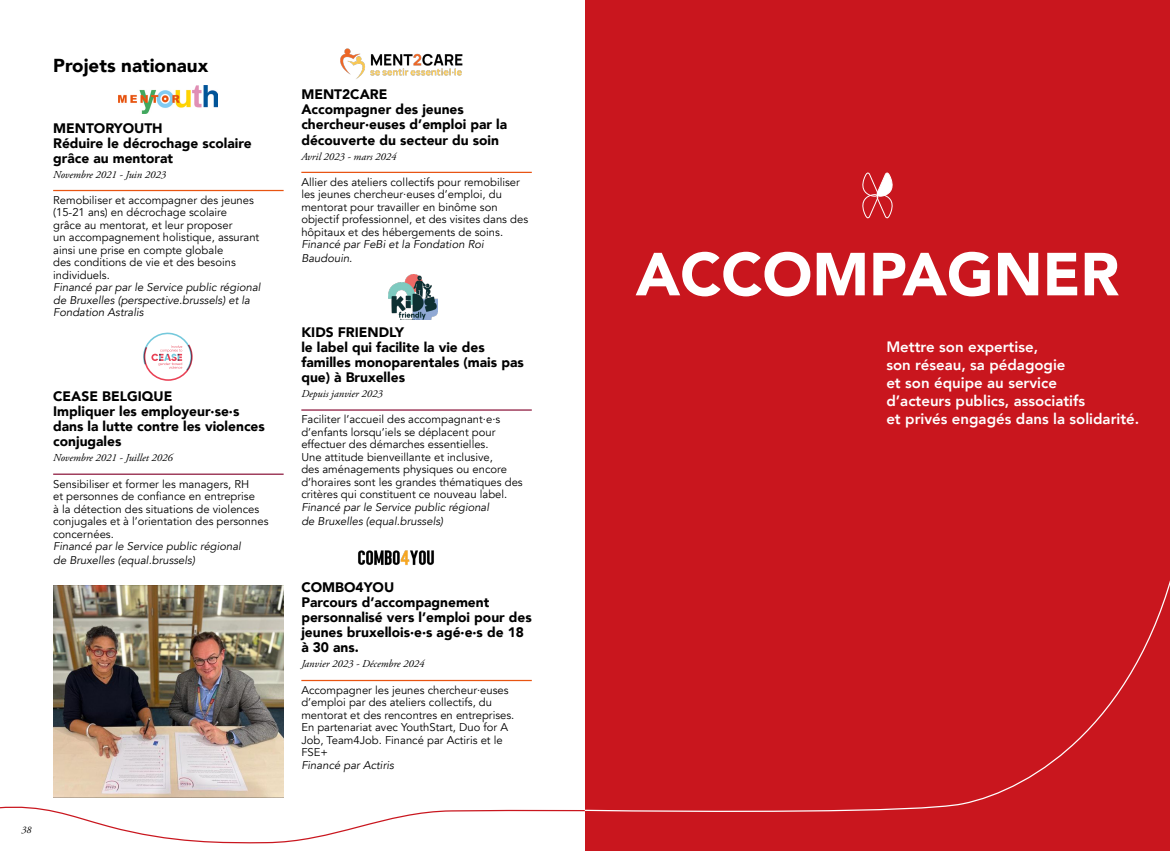
<style>
.page{position:relative;width:1170px;height:851px;background:#fff}
.page>*{position:absolute;margin:0;border:0;box-sizing:border-box;transform-origin:0 0}
.t1{font:900 60px "Avenir";color:#fff}
.t2{font:900 18.75px "Avenir";color:#000}
.t3{font:800 15px/18px "Avenir";color:#fff}
.t4{font:900 13.75px/15px "Avenir";color:#000}
.t5{font:11.25px/12.5px "Avenir";color:#000}
.t6{font:italic 11.25px/13.8px "Avenir";color:#000}
.t7{font:italic 10.62px "Adobe Garamond Pro";color:#000}
.t8{font:italic 10px "Adobe Garamond Pro";color:#000}
</style>
<div class="page">
<div style="left:585px;top:0;width:584px;height:850px;background:#c9161e"></div>
<svg style="left:862px;top:172px;width:31px;height:47px"></svg>
<svg style="left:0;top:806px;width:584px;height:38px"></svg>
<img style="left:118px;top:85px;width:99px;height:28px">
<hr style="left:53px;top:190px;width:230px;height:1px;background:#e85411">
<svg style="left:143px;top:332px;width:50px;height:49px"></svg>
<hr style="left:53px;top:473px;width:230px;height:1px;background:#8d183d">
<svg style="left:584px;top:584px;width:585px;height:228px"></svg>
<hr style="left:301px;top:172px;width:230px;height:1px;background:#e85414">
<img style="left:388px;top:274px;width:50px;height:45px">
<hr style="left:301px;top:409px;width:230px;height:1px;background:#8d183d">
<hr style="left:301px;top:679px;width:230px;height:2px;background:#e85411">
<img style="left:53px;top:585px;width:230px;height:212px">
<img style="left:358px;top:550px;width:76px;height:15px">
<img style="left:340px;top:48px;width:123px;height:31px">
<h2 class="t2" style="left:53px;top:49px;width:156px">Projets nationaux</h2>
<p class="t4" style="left:53px;top:121px;width:200px">MENTORYOUTH<br>Réduire le décrochage scolaire grâce au mentorat</p>
<p class="t7" style="left:53px;top:169px;width:114px">Novembre 2021 - Juin 2023</p>
<p class="t5" style="left:53px;top:194px;width:208px">Remobiliser et accompagner des jeunes (15-21 ans) en décrochage scolaire<br>grâce au mentorat, et leur proposer<br>un accompagnement holistique, assurant ainsi une prise en compte globale<br>des conditions de vie et des besoins individuels.</p>
<p class="t6" style="left:53px;top:281px;width:209px;line-height:12.5px">Financé par par le Service public régional de Bruxelles (perspective.brussels) et la<br>Fondation Astralis</p>
<p class="t4" style="left:53px;top:388px;width:213px">CEASE BELGIQUE<br>Impliquer les employeur·se·s dans la lutte contre les violences conjugales</p>
<p class="t7" style="left:53px;top:451px;width:121px">Novembre 2021 - Juillet 2026</p>
<p class="t5" style="left:53px;top:477px;width:217px">Sensibiliser et former les managers, RH<br>et personnes de confiance en entreprise<br>à la détection des situations de violences conjugales et à l’orientation des personnes concernées.</p>
<p class="t6" style="left:53px;top:539px;width:189px">Financé par le Service public régional de Bruxelles (equal.brussels)</p>
<p class="t8" style="left:22px;top:824px;width:11px">38</p>
<p class="t4" style="left:301px;top:87px;width:207px">MENT2CARE<br>Accompagner des jeunes chercheur·euses d’emploi par la découverte du secteur du soin</p>
<p class="t7" style="left:301px;top:150px;width:96px">Avril 2023 - mars 2024</p>
<p class="t5" style="left:301px;top:176px;width:228px">Allier des ateliers collectifs pour remobiliser les jeunes chercheur·euses d’emploi, du mentorat pour travailler en binôme son objectif professionnel, et des visites dans des hôpitaux et des hébergements de soins.</p>
<p class="t6" style="left:301px;top:238px;width:184px">Financé par FeBi et la Fondation Roi<br>Baudouin.</p>
<p class="t4" style="left:301px;top:324px;width:224px">KIDS FRIENDLY<br>le label qui facilite la vie des familles monoparentales (mais pas que) à Bruxelles</p>
<p class="t7" style="left:301px;top:387px;width:83px">Depuis janvier 2023</p>
<p class="t5" style="left:301px;top:413px;width:223px">Faciliter l’accueil des accompagnant·e·s d’enfants lorsqu’iels se déplacent pour effectuer des démarches essentielles.<br>Une attitude bienveillante et inclusive,<br>des aménagements physiques ou encore d’horaires sont les grandes thématiques des critères qui constituent ce nouveau label.</p>
<p class="t6" style="left:301px;top:500px;width:189px">Financé par le Service public régional de Bruxelles (equal.brussels)</p>
<p class="t4" style="left:301px;top:579px;width:232px">COMBO4YOU<br>Parcours d’accompagnement personnalisé vers l’emploi pour des jeunes bruxellois·e·s agé·e·s de 18 à 30 ans.</p>
<p class="t7" style="left:301px;top:657px;width:125px">Janvier 2023 - Décembre 2024</p>
<p class="t5" style="left:301px;top:683px;width:214px">Accompagner les jeunes chercheur·euses d’emploi par des ateliers collectifs, du mentorat et des rencontres en entreprises.<br>En partenariat avec YouthStart, Duo for A Job, Team4Job. Financé par Actiris et le FSE+</p>
<p class="t6" style="left:301px;top:758px;width:94px">Financé par Actiris</p>
<h1 class="t1" style="left:635px;top:223px;width:485px">ACCOMPAGNER</h1>
<h3 class="t3" style="left:886px;top:337px;width:254px">Mettre son expertise,<br>son réseau, sa pédagogie<br>et son équipe au service<br>d’acteurs publics, associatifs<br>et privés engagés dans la solidarité.</h3>
</div>
